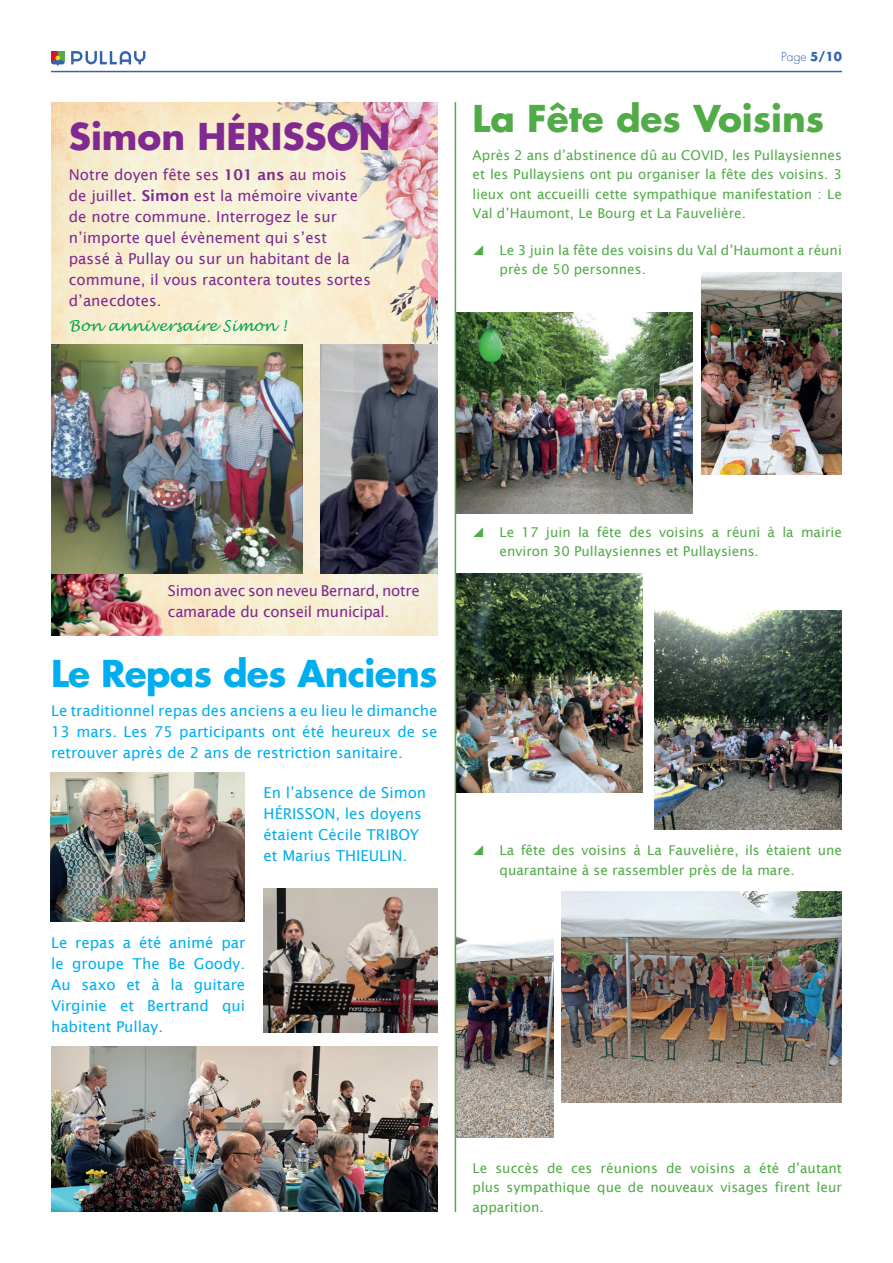
<style>
.page{position:relative;width:893px;height:1263px;background:#fff}
.page>*{position:absolute;margin:0;border:0;box-sizing:border-box;transform-origin:0 0}
.t1{font:700 36px "Futura Std";letter-spacing:-.02em;color:#00aeef}
.t2{font:700 36px "Futura Std";color:#51ab47}
.t3{font:700 36px "Futura Std";color:#802990}
.t4{font:15px/21px "Lucida Sans";color:#00aeef;text-align:justify}
.t5{font:15px/21px "Lucida Sans";color:#802990}
.t6{font:15px/21px "Lucida Sans";letter-spacing:-.02em;color:#802990}
.t7{font:italic 15px "Lucida Handwriting";color:#00a54f}
.t8{font:13.5px/19.5px "Lucida Sans";color:#51ab47}
.t9{font:300 12px "Futura Std";color:#3264b0}
.s1{font-weight:600}
.s2{font-weight:700}
</style>
<div class="page">
<svg style="left:71px;top:51px;width:74px;height:13px"></svg>
<svg style="left:51px;top:51px;width:14px;height:15px"></svg>
<hr style="left:51px;top:71px;width:791px;height:1px;background:#3264b0">
<img style="left:52px;top:102px;width:386px;height:533px">
<img style="left:321px;top:345px;width:117px;height:228px">
<img style="left:51px;top:345px;width:252px;height:228px">
<img style="left:51px;top:772px;width:194px;height:149px">
<img style="left:51px;top:1046px;width:387px;height:166px">
<img style="left:264px;top:889px;width:174px;height:144px">
<img style="left:456px;top:312px;width:236px;height:202px">
<img style="left:702px;top:273px;width:140px;height:201px">
<img style="left:654px;top:611px;width:188px;height:219px">
<img style="left:456px;top:573px;width:187px;height:219px">
<img style="left:561px;top:892px;width:281px;height:210px">
<img style="left:456px;top:927px;width:97px;height:211px">
<hr style="left:455px;top:102px;width:1px;height:1110px;background:#51ab47">
<h1 class="t3" style="left:69px;top:112px;width:323px">Simon HÉRISSON</h1>
<p class="t5" style="left:69px;top:164px;width:304px">Notre doyen fête ses <span class="s1">101 ans</span> au mois<br>de juillet. <span class="s1">Simon</span> est la mémoire vivante de notre commune. Interrogez le sur n’importe quel évènement qui s’est passé à Pullay ou sur un habitant de la commune, il vous racontera toutes sortes d’anecdotes.</p>
<p class="t7" style="left:69px;top:316px;width:219px">Bon anniversaire Simon !</p>
<p class="t9" style="left:781px;top:49px;width:62px">Page <span class="s2">5/10</span></p>
<h1 class="t2" style="left:472px;top:94px;width:353px">La Fête des Voisins</h1>
<p class="t8" style="left:472px;top:145px;width:371px;text-align:justify">Après 2 ans d’abstinence dû au COVID, les Pullaysiennes et les Pullaysiens ont pu organiser la fête des voisins. 3 lieux ont accueilli cette sympathique manifestation : Le Val d’Haumont, Le Bourg et La Fauvelière.</p>
<p class="t8" style="left:499px;top:240px;width:344px">Le 3 juin la fête des voisins du Val d’Haumont a réuni près de 50 personnes.</p>
<p class="t6" style="left:168px;top:580px;width:253px">Simon avec son neveu Bernard, notre camarade du conseil municipal.</p>
<h1 class="t1" style="left:51px;top:649px;width:388px">Le Repas des Anciens</h1>
<p class="t4" style="left:51px;top:700px;width:388px">Le traditionnel repas des anciens a eu lieu le dimanche 13 mars. Les 75 participants ont été heureux de se retrouver après de 2 ans de restriction sanitaire.</p>
<p class="t4" style="left:264px;top:782px;width:164px;text-align:left">En l’absence de Simon<br>HÉRISSON, les doyens étaient Cécile TRIBOY et Marius THIEULIN.</p>
<p class="t4" style="left:51px;top:932px;width:196px">Le repas a été animé par le groupe The Be Goody.<br>Au saxo et à la guitare Virginie et Bertrand qui habitent Pullay.</p>
<p class="t8" style="left:499px;top:522px;width:344px">Le 17 juin la fête des voisins a réuni à la mairie environ 30 Pullaysiennes et Pullaysiens.</p>
<p class="t8" style="left:499px;top:841px;width:344px">La fête des voisins à La Fauvelière, ils étaient une quarantaine à se rassembler près de la mare.</p>
<p class="t8" style="left:472px;top:1158px;width:371px;text-align:justify">Le succès de ces réunions de voisins a été d’autant plus sympathique que de nouveaux visages firent leur apparition.</p>
</div>
